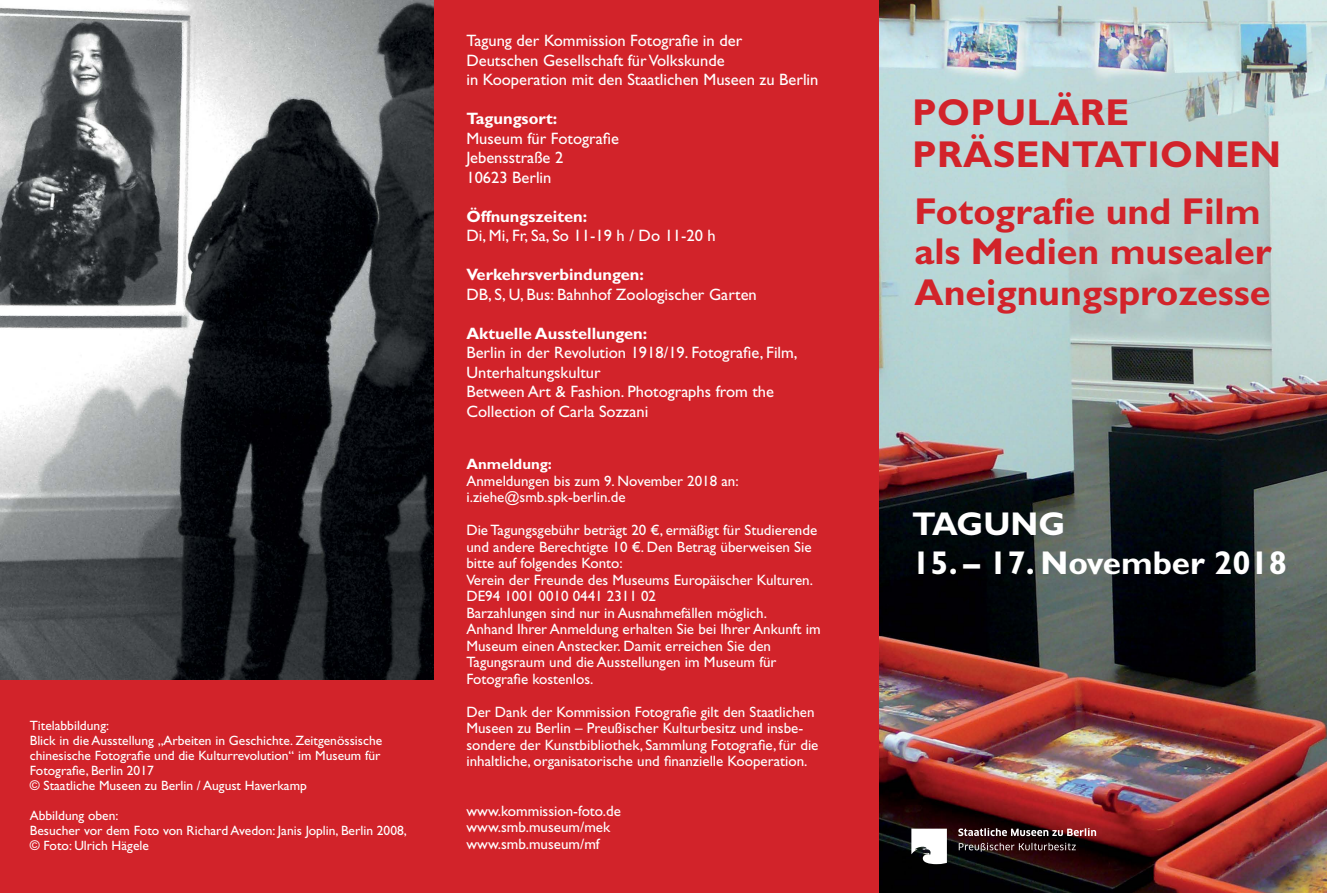
<style>
.page{position:relative;width:1327px;height:893px;background:#fff}
.page>*{position:absolute;margin:0;border:0;box-sizing:border-box;transform-origin:0 0}
.t1{font:700 37.5px/40.5px "Gill Sans";letter-spacing:.01em;color:#d2232a}
.t2{font:700 33px "Gill Sans";color:#fff}
.t3{font:16.5px/19.5px "Gill Sans";color:#fff}
.t4{font:700 16.5px "Gill Sans";color:#fff}
.t5{font:15px/16.5px "Gill Sans";color:#fff}
.t6{font:700 15px "Gill Sans";color:#fff}
.t7{font:13.5px/15px "Gill Sans";color:#fff}
</style>
<div class="page">
<div style="left:0;top:0;width:899px;height:893px;background:#d2232a"></div>
<img style="left:879px;top:0;width:448px;height:893px">
<svg style="left:911px;top:829px;width:36px;height:35px"></svg>
<svg style="left:958px;top:828px;width:138px;height:8px"></svg>
<svg style="left:958px;top:843px;width:117px;height:9px"></svg>
<img style="left:0;top:0;width:434px;height:679px">
<p class="t7" style="left:30px;top:718px;width:354px">Titelabbildung:<br>Blick in die Ausstellung „Arbeiten in Geschichte. Zeitgenössische chinesische Fotografie und die Kulturrevolution“ im Museum für Fotografie, Berlin 2017<br>© Staatliche Museen zu Berlin / August Haverkamp</p>
<p class="t7" style="left:30px;top:808px;width:378px">Abbildung oben:<br>Besucher vor dem Foto von Richard Avedon: Janis Joplin, Berlin 2008, © Foto: Ulrich Hägele</p>
<p class="t3" style="left:466px;top:31px;width:353px">Tagung der Kommission Fotografie in der<br>Deutschen Gesellschaft für Volkskunde<br>in Kooperation mit den Staatlichen Museen zu Berlin</p>
<p class="t4" style="left:466px;top:109px;width:92px">Tagungsort:</p>
<p class="t3" style="left:466px;top:129px;width:154px">Museum für Fotografie<br>Jebensstraße 2<br>10623 Berlin</p>
<p class="t4" style="left:466px;top:207px;width:122px">Öffnungszeiten:</p>
<p class="t3" style="left:466px;top:226px;width:251px">Di, Mi, Fr, Sa, So 11-19 h / Do 11-20 h</p>
<p class="t4" style="left:466px;top:265px;width:179px">Verkehrsverbindungen:</p>
<p class="t3" style="left:466px;top:285px;width:292px">DB, S, U, Bus: Bahnhof Zoologischer Garten</p>
<p class="t4" style="left:466px;top:324px;width:182px">Aktuelle Ausstellungen:</p>
<p class="t3" style="left:466px;top:343px;width:333px">Berlin in der Revolution 1918/19. Fotografie, Film, Unterhaltungskultur<br>Between Art &amp; Fashion. Photographs from the Collection of Carla Sozzani</p>
<p class="t6" style="left:466px;top:455px;width:87px">Anmeldung:</p>
<p class="t5" style="left:466px;top:473px;width:274px">Anmeldungen bis zum 9. November 2018 an: i.ziehe@smb.spk-berlin.de</p>
<p class="t5" style="left:466px;top:522px;width:356px">Die Tagungsgebühr beträgt 20 €, ermäßigt für Studierende und andere Berechtigte 10 €. Den Betrag überweisen Sie bitte auf folgendes Konto:<br>Verein der Freunde des Museums Europäischer Kulturen.<br>DE94 1001 0010 0441 2311 02<br>Barzahlungen sind nur in Ausnahmefällen möglich.<br>Anhand Ihrer Anmeldung erhalten Sie bei Ihrer Ankunft im Museum einen Anstecker. Damit erreichen Sie den Tagungsraum und die Ausstellungen im Museum für Fotografie kostenlos.</p>
<p class="t5" style="left:466px;top:704px;width:353px">Der Dank der Kommission Fotografie gilt den Staatlichen Museen zu Berlin – Preußischer Kulturbesitz und insbe&shy;sondere der Kunstbibliothek, Sammlung Fotografie, für die inhaltliche, organisatorische und finanzielle Kooperation.</p>
<p class="t5" style="left:466px;top:803px;width:156px">www.kommission-foto.de www.smb.museum/mek www.smb.museum/mf</p>
<h1 class="t1" style="left:912px;top:91px;width:370px;line-height:42px">Populäre<br>Präsentationen</h1>
<h1 class="t1" style="left:914px;top:191px;width:359px">Fotografie und Film als Medien musealer<br>Aneignungsprozesse</h1>
<h2 class="t2" style="left:912px;top:504px;width:154px">Tagung</h2>
<h2 class="t2" style="left:912px;top:543px;width:376px">15. – 17. November 2018</h2>
</div>
